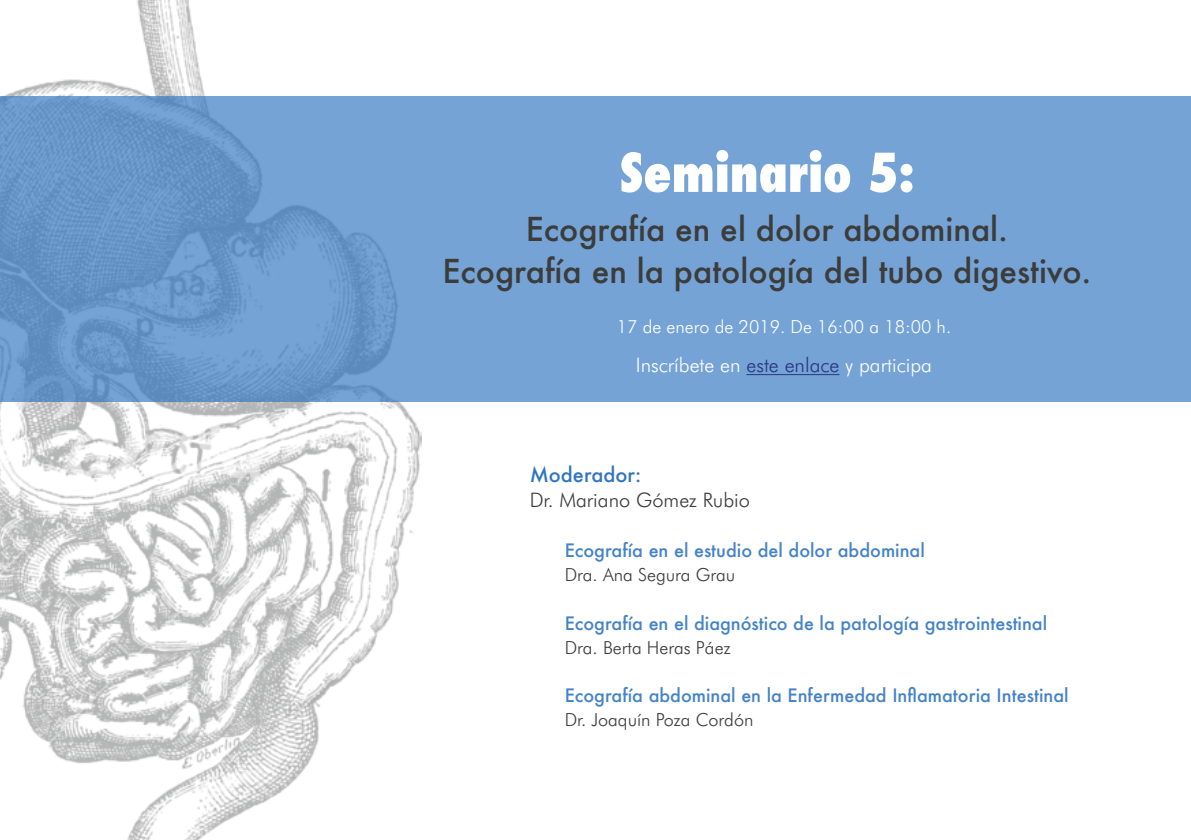
<style>
.page{position:relative;width:1191px;height:840px;background:#fff}
.page>*{position:absolute;margin:0;border:0;box-sizing:border-box;transform-origin:0 0}
.t1{font:800 condensed 52px "Futura";color:#fff}
.t2{font:500 32px/42px "Futura";color:#3c3c3b;text-align:center}
.t3{font:300 20px "Futura BT";color:#fff}
.t4{font:300 20px "Futura BT";color:#3c3c3b}
.t5{font:500 20px "Futura";color:#3075c1}
.t6{font:500 18px "Futura";color:#4583c7}
.t7{font:300 18px "Futura BT";color:#3c3c3b}
.t8{font:300 18px "Futura BT";color:#fff}
.s1{color:#283583}
</style>
<div class="page">
<img style="left:0;top:0;width:421px;height:839px">
<svg style="left:0;top:96px;width:1191px;height:305px;background:#719fd1"></svg>
<hr style="left:746px;top:374px;width:93px;height:1px;background:#283583">
<h1 class="t1" style="left:619px;top:137px;width:296px">Seminario 5:</h1>
<h2 class="t2" style="left:442px;top:207px;width:650px">Ecografía en el dolor abdominal.<br>Ecografía en la patología del tubo digestivo.</h2>
<p class="t8" style="left:617px;top:315px;width:336px">17 de enero de 2019. De 16:00 a 18:00 h.</p>
<p class="t3" style="left:636px;top:353px;width:297px">Inscríbete en <span class="s1">este enlace</span> y participa</p>
<p class="t5" style="left:530px;top:461px;width:113px">Moderador:</p>
<p class="t4" style="left:530px;top:487px;width:222px">Dr. Mariano Gómez Rubio</p>
<p class="t6" style="left:564px;top:538px;width:362px">Ecografía en el estudio del dolor abdominal</p>
<p class="t7" style="left:564px;top:563px;width:172px">Dra. Ana Segura Grau</p>
<p class="t6" style="left:564px;top:610px;width:484px">Ecografía en el diagnóstico de la patología gastrointestinal</p>
<p class="t7" style="left:564px;top:635px;width:167px">Dra. Berta Heras Páez</p>
<p class="t6" style="left:564px;top:682px;width:505px">Ecografía abdominal en la Enfermedad Inflamatoria Intestinal</p>
<p class="t7" style="left:564px;top:707px;width:190px">Dr. Joaquín Poza Cordón</p>
</div>
